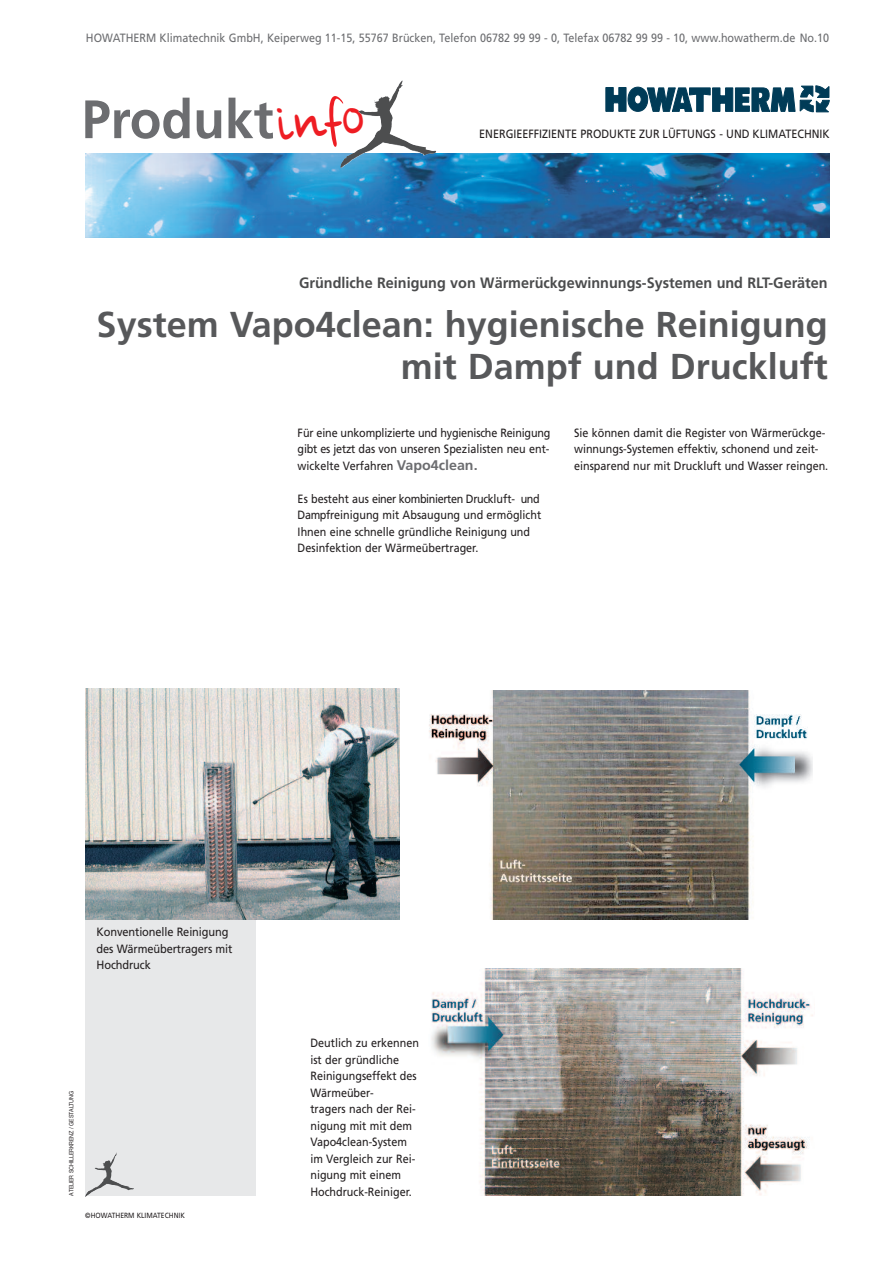
<style>
.page{position:relative;width:893px;height:1263px;background:#fff}
.page>*{position:absolute;margin:0;border:0;box-sizing:border-box;transform-origin:0 0}
.t1{font:55.35px "Stone Handwriting";color:#ee1d23;scale:.79 1}
.t2{font:700 54px "Frutiger";color:#6c6d70;scale:.96 1}
.t3{font:700 36px/42px "Frutiger";color:#57585a;text-align:right}
.t4{font:700 15px "Frutiger";color:#4b4c4d;scale:.96 1}
.t5{font:12px/16.5px "Frutiger";color:#231f20;scale:.9 1}
.t6{font:12px "Frutiger";color:#6c6d70;scale:.9 1}
.t7{font:12px/16.5px "Frutiger";color:#231f20;scale:.92 1}
.t8{font:7.5px "Frutiger";color:#231f20;scale:.9 1}
.t9{font:6px "Helvetica Neue";letter-spacing:-.01em;color:#231f20;scale:.9 1}
.s1{font-size:62.7px}
.s2{font-weight:700;font-size:13.95px;color:#6c6d70}
</style>
<div class="page">
<img style="left:85px;top:153px;width:744px;height:84px">
<img style="left:431px;top:968px;width:382px;height:228px">
<div style="left:85px;top:718px;width:170px;height:478px;background:#e7e8e9"></div>
<img style="left:85px;top:1178px;width:20px;height:18px">
<img style="left:85px;top:689px;width:315px;height:231px">
<img style="left:429px;top:691px;width:384px;height:228px">
<svg style="left:605px;top:85px;width:225px;height:28px"></svg>
<img style="left:341px;top:130px;width:38px;height:36px">
<p class="t6" style="left:86px;top:33px;width:827px">HOWATHERM Klimatechnik GmbH, Keiperweg 11-15, 55767 Brücken, Telefon 06782 99 99 - 0, Telefax 06782 99 99 - 10, www.howatherm.de No.10</p>
<h2 class="t2" style="left:82px;top:98px;width:202px">Produkt</h2>
<h1 class="t1" style="left:275px;top:89px;width:110px;rotate:-5deg">in<span class="s1">f</span>o</h1>
<p class="t5" style="left:479px;top:127px;width:391px">ENERGIEEFFIZIENTE PRODUKTE ZUR LÜFTUNGS - UND KLIMATECHNIK</p>
<p class="t4" style="left:299px;top:277px;width:552px">Gründliche Reinigung von Wärmerückgewinnungs-Systemen und RLT-Geräten</p>
<h3 class="t3" style="left:97px;top:307px;width:732px">System Vapo4clean: hygienische Reinigung mit Dampf und Druckluft</h3>
<p class="t5" style="left:298px;top:425px;width:282px;text-align:justify">Für eine unkomplizierte und hygienische Reinigung gibt es jetzt das von unseren Spezialisten neu ent&shy;wickelte Verfahren <span class="s2">Vapo4clean.</span></p>
<p class="t5" style="left:298px;top:491px;width:272px">Es besteht aus einer kombinierten Druckluft- und Dampfreinigung mit Absaugung und ermöglicht Ihnen eine schnelle gründliche Reinigung und Desinfektion der Wärmeübertrager.</p>
<p class="t5" style="left:574px;top:425px;width:284px">Sie können damit die Register von Wärmerückge&shy;winnungs-Systemen effektiv, schonend und zeit&shy;einsparend nur mit Druckluft und Wasser reingen.</p>
<p class="t7" style="left:97px;top:925px;width:149px">Konventionelle Reinigung des Wärmeübertragers mit<br>Hochdruck</p>
<p class="t9" style="left:68px;top:1196px;width:118px;rotate:-90deg">ATELIER SCHILLERKRENZ / GESTALTUNG</p>
<p class="t8" style="left:85px;top:1212px;width:112px">©HOWATHERM KLIMATECHNIK</p>
<p class="t5" style="left:310px;top:1036px;width:122px">Deutlich zu erkennen ist der gründliche<br>Reinigungseffekt des<br>Wärmeüber-<br>tragers nach der Rei&shy;nigung mit mit dem<br>Vapo4clean-System im Vergleich zur Rei&shy;nigung mit einem<br>Hochdruck-Reiniger.</p>
</div>
